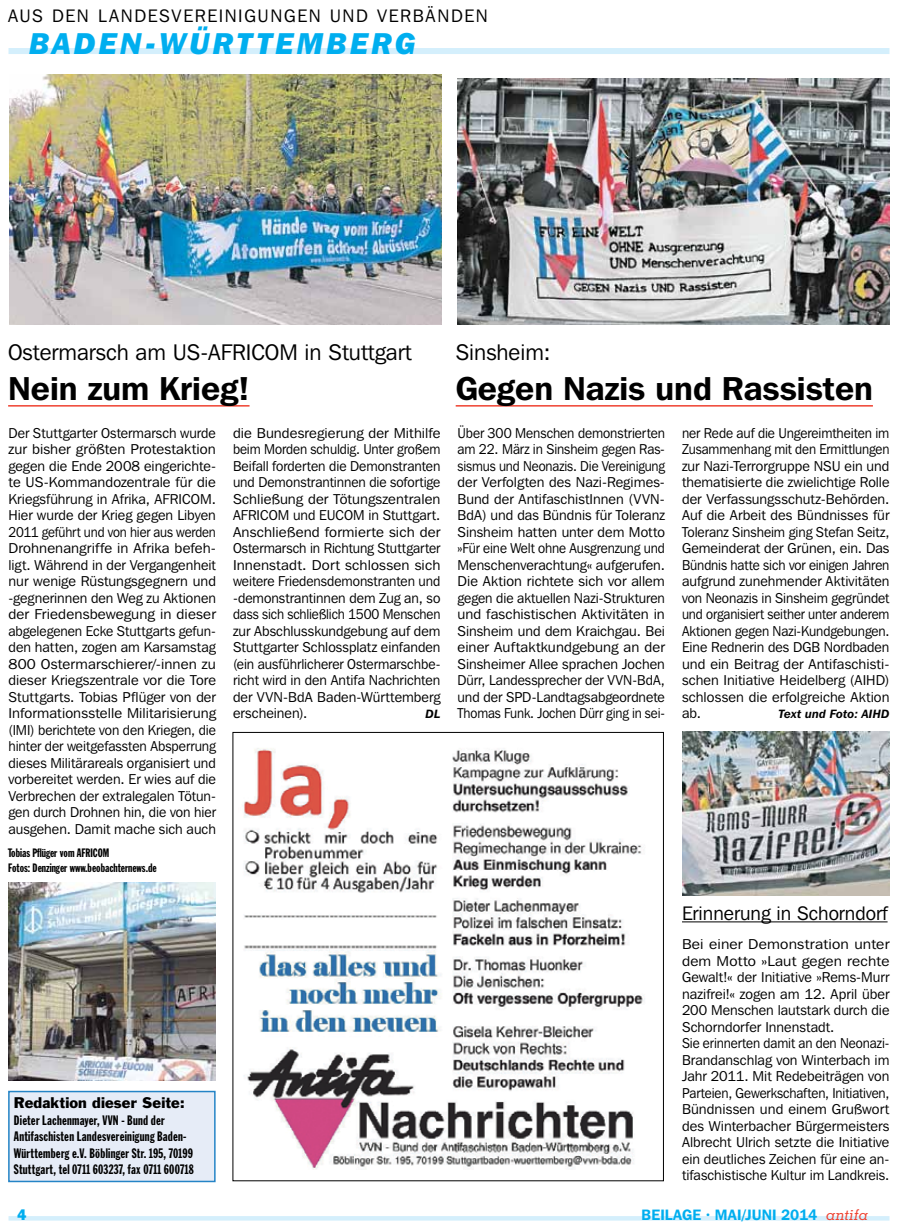
<style>
.page{position:relative;width:898px;height:1229px;background:#fff}
.page>*{position:absolute;margin:0;border:0;box-sizing:border-box;transform-origin:0 0}
.t1{font:600 33px "Franklin Gothic IT Cby BT";color:#000}
.t2{font:italic 800 30px "Franklin Gothic IT Cby BT";letter-spacing:.105em;color:#00aeef}
.t3{font:22.5px "Franklin Gothic IT Cby BT";color:#000}
.t4{font:19.5px "Franklin Gothic IT Cby BT";color:#000}
.t5{font:18px "Franklin Gothic IT Cby BT";letter-spacing:.09em;color:#000}
.t6{font:600 15px "Franklin Gothic IT Cby BT";letter-spacing:.005em;color:#00aeef}
.t7{font:800 15px "Franklin Gothic IT Cby BT";color:#00aeef}
.t8{font:14.25px/16.5px "Franklin Gothic IT Cby BT";color:#000;text-align:justify}
.t9{font:14.25px/16.5px "Franklin Gothic IT Cby BT";color:#000;text-align:justify;scale:.95 1}
.t10{font:14.25px/16.5px "Franklin Gothic IT Cby BT";color:#000;scale:1.1 1}
.t11{font:14.25px "Franklin Gothic";letter-spacing:.01em;color:#000}
.t12{font:13.5px/16.5px "Franklin Gothic Extra Cond";letter-spacing:.02em;color:#000}
.t13{font:12px/15px "Franklin Gothic Extra Cond";color:#000}
.t14{font:italic 600 12px "Franklin Gothic IT Cby BT";letter-spacing:.015em;color:#000}
.s1{font-family:"Memphis";font-weight:500;font-style:italic;color:#ef4130}
</style>
<div class="page">
<hr style="left:9px;top:1216px;width:880px;height:4px;background:#d4effc">
<div style="left:9px;top:48px;width:880px;height:6px;background:#d4effc"></div>
<hr style="left:681px;top:921px;width:206px;height:1px;background:#000">
<img style="left:10px;top:75px;width:432px;height:249px">
<img style="left:457px;top:78px;width:432px;height:246px">
<img style="left:682px;top:731px;width:207px;height:164px">
<img style="left:243px;top:748px;width:402px;height:422px">
<div style="left:9px;top:1091px;width:206px;height:90px;background:#e6ecf7"></div>
<div style="left:8px;top:1091px;width:207px;height:91px;border:2px solid #2484c6"></div>
<img style="left:8px;top:882px;width:208px;height:199px">
<hr style="left:8px;top:405px;width:241px;height:2px;background:#ef4130">
<hr style="left:455px;top:405px;width:417px;height:2px;background:#ef4130">
<p class="t5" style="left:8px;top:5px;width:481px">AUS DEN LANDESVEREINIGUNGEN UND VERBÄNDEN</p>
<h2 class="t2" style="left:29px;top:25px;width:388px">BADEN-WÜRTTEMBERG</h2>
<h3 class="t3" style="left:8px;top:338px;width:405px">Ostermarsch am US-AFRICOM in Stuttgart</h3>
<h1 class="t1" style="left:8px;top:367px;width:243px">Nein zum Krieg!</h1>
<p class="t8" style="left:9px;top:424px;width:209px">Der Stuttgarter Ostermarsch wurde zur bisher größten Protestaktion gegen die Ende 2008 eingerichte&shy;te US-Kommandozentrale für die Kriegsführung in Afrika, AFRICOM.<br>Hier wurde der Krieg gegen Libyen 2011 geführt und von hier aus werden Drohnenangriffe in Afrika befeh&shy;ligt. Während in der Vergangenheit nur wenige Rüstungsgegnern und -gegnerinnen den Weg zu Aktionen der Friedensbewegung in dieser abgelegenen Ecke Stuttgarts gefun&shy;den hatten, zogen am Karsamstag 800 Ostermarschierer/-innen zu dieser Kriegszentrale vor die Tore Stuttgarts. Tobias Pflüger von der Informationsstelle Militarisierung (IMI) berichtete von den Kriegen, die hinter der weitgefassten Absperrung dieses Militärareals organisiert und vorbereitet werden. Er wies auf die Verbrechen der extralegalen Tötun&shy;gen durch Drohnen hin, die von hier ausgehen. Damit mache sich auch</p>
<p class="t8" style="left:233px;top:424px;width:209px">die Bundesregierung der Mithilfe beim Morden schuldig. Unter großem Beifall forderten die Demonstranten und Demonstrantinnen die sofortige Schließung der Tötungszentralen AFRICOM und EUCOM in Stuttgart.<br>Anschließend formierte sich der Ostermarsch in Richtung Stuttgarter Innenstadt. Dort schlossen sich weitere Friedensdemonstranten und -demonstrantinnen dem Zug an, so dass sich schließlich 1500 Menschen zur Abschlusskundgebung auf dem Stuttgarter Schlossplatz einfanden (ein ausführlicherer Ostermarschbe&shy;richt wird in den Antifa Nachrichten der VVN-BdA Baden-Württemberg erscheinen).</p>
<p class="t14" style="left:425px;top:707px;width:16px">DL</p>
<p class="t13" style="left:8px;top:846px;width:150px">Tobias Pflüger vom AFRICOM<br>Fotos: Denzinger www.beobachternews.de</p>
<p class="t11" style="left:14px;top:1094px;width:172px">Redaktion dieser Seite:</p>
<p class="t12" style="left:14px;top:1112px;width:181px">Dieter Lachenmayer, VVN - Bund der Antifaschisten Landesvereinigung Baden-Württemberg e.V. Böblinger Str. 195, 70199<br>Stuttgart, tel 0711 603237, fax 0711 600718</p>
<h3 class="t3" style="left:455px;top:338px;width:96px">Sinsheim:</h3>
<h1 class="t1" style="left:455px;top:367px;width:418px">Gegen Nazis und Rassisten</h1>
<p class="t9" style="left:457px;top:424px;width:220px">Über 300 Menschen demonstrierten am 22. März in Sinsheim gegen Ras&shy;sismus und Neonazis. Die Vereinigung der Verfolgten des Nazi-Regimes-Bund der AntifaschistInnen (VVN-BdA) und das Bündnis für Toleranz Sinsheim hatten unter dem Motto »Für eine Welt ohne Ausgrenzung und Menschenverachtung« aufgerufen.<br>Die Aktion richtete sich vor allem gegen die aktuellen Nazi-Strukturen und faschistischen Aktivitäten in Sinsheim und dem Kraichgau. Bei einer Auftaktkundgebung an der Sinsheimer Allee sprachen Jochen Dürr, Landessprecher der VVN-BdA, und der SPD-Landtagsabgeordnete Thomas Funk. Jochen Dürr ging in sei-</p>
<p class="t9" style="left:681px;top:424px;width:220px">ner Rede auf die Ungereimtheiten im Zusammenhang mit den Ermittlungen zur Nazi-Terrorgruppe NSU ein und thematisierte die zwielichtige Rolle der Verfassungsschutz-Behörden.<br>Auf die Arbeit des Bündnisses für Toleranz Sinsheim ging Stefan Seitz, Gemeinderat der Grünen, ein. Das Bündnis hatte sich vor einigen Jahren aufgrund zunehmender Aktivitäten von Neonazis in Sinsheim gegründet und organisiert seither unter anderem Aktionen gegen Nazi-Kundgebungen.<br>Eine Rednerin des DGB Nordbaden und ein Beitrag der Antifaschisti&shy;schen Initiative Heidelberg (AIHD) schlossen die erfolgreiche Aktion ab.</p>
<p class="t14" style="left:778px;top:707px;width:112px">Text und Foto: AIHD</p>
<h3 class="t4" style="left:681px;top:901px;width:207px">Erinnerung in Schorndorf</h3>
<p class="t10" style="left:681px;top:936px;width:190px">Bei einer Demonstration unter dem Motto »Laut gegen rechte Gewalt!« der Initiative »Rems-Murr nazifrei!« zogen am 12. April über 200 Menschen lautstark durch die Schorndorfer Innenstadt.<br>Sie erinnerten damit an den Neonazi-Brandanschlag von Winterbach im Jahr 2011. Mit Redebeiträgen von Parteien, Gewerkschaften, Initiativen, Bündnissen und einem Grußwort des Winterbacher Bürgermeisters Albrecht Ulrich setzte die Initiative ein deutliches Zeichen für eine an&shy;tifaschistische Kultur im Landkreis.</p>
<p class="t7" style="left:17px;top:1205px;width:11px">4</p>
<p class="t6" style="left:641px;top:1206px;width:228px">BEILAGE · Mai/Juni 2014 <span class="s1">antifa</span></p>
</div>
